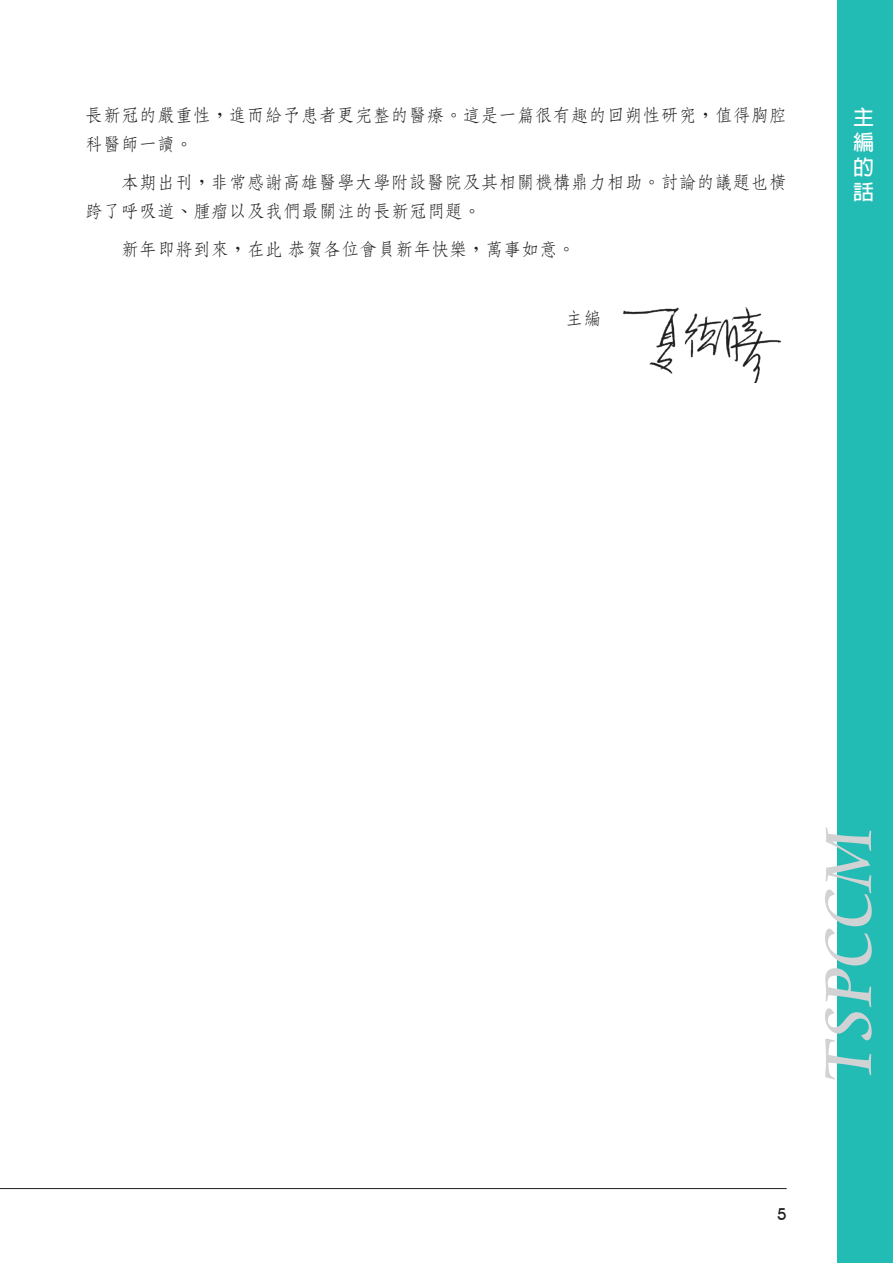
<style>
.page{position:relative;width:893px;height:1263px;background:#fff}
.page>*{position:absolute;margin:0;border:0;box-sizing:border-box;transform-origin:0 0}
.t1{font:72px "Cataneo BT";color:#d1d2d4}
.t2{font:700 21px/25.2px "AR Hei B5";color:#fff;text-align:justify}
.t3{font:500 18px/29.2px "Nan Sung";color:#231f20}
.t4{font:500 16.5px "Avant Garde IT Cby BT";color:#231f20}
</style>
<div class="page">
<hr style="left:0;top:1188px;width:787px;height:1px;background:#231f20">
<div style="left:838px;top:0;width:55px;height:1263px;background:#22bcb5"></div>
<img style="left:623px;top:307px;width:158px;height:76px">
<p class="t3" style="left:85px;top:101px;width:703px">長新冠的嚴重性，進而給予患者更完整的醫療。這是一篇很有趣的回朔性研究，值得胸腔科醫師一讀。</p>
<p class="t3" style="left:85px;top:168px;width:703px;text-indent:36px">本期出刊，非常感謝高雄醫學大學附設醫院及其相關機構鼎力相助。討論的議題也橫跨了呼吸道、腫瘤以及我們最關注的長新冠問題。</p>
<p class="t3" style="left:121px;top:235px;width:456px">新年即將到來，在此恭賀各位會員新年快樂，萬事如意。</p>
<p class="t3" style="left:566px;top:304px;width:37px">主編</p>
<p class="t2" style="left:853px;top:104px;width:21px">主編的話</p>
<h1 class="t1" style="left:803px;top:1082px;width:260px;rotate:-90deg">TSPCCM</h1>
<p class="t4" style="left:777px;top:1204px;width:11px">5</p>
</div>
